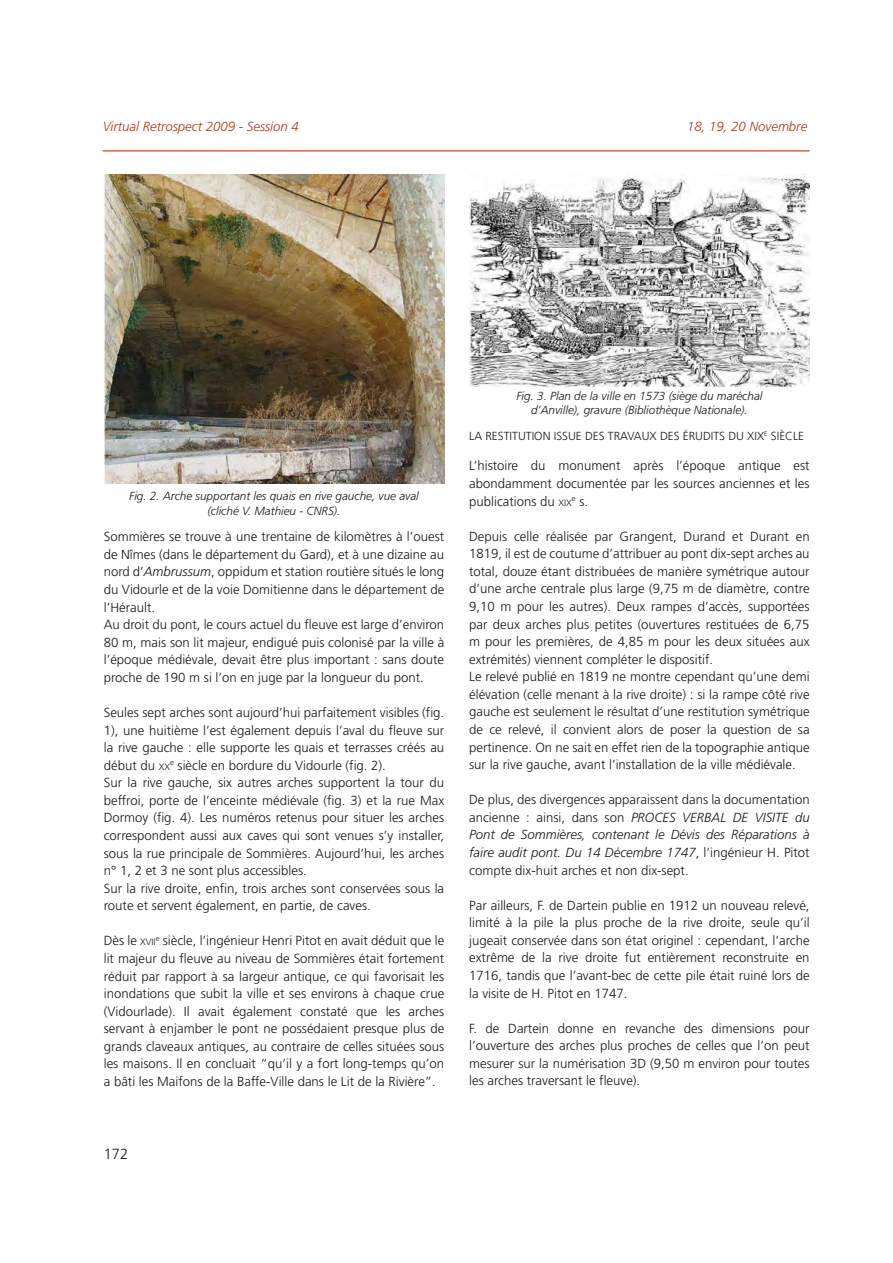
<style>
.page{position:relative;width:893px;height:1263px;background:#fff}
.page>*{position:absolute;margin:0;border:0;box-sizing:border-box;transform-origin:0 0}
.t1{font:300 14.7px "Frutiger";color:#1a171b}
.t2{font:300 13.2px/17.5px "Frutiger";color:#1a171b;text-align:justify}
.t3{font:italic 300 13.2px "Frutiger";color:#ae3417}
.t4{font:italic 300 11.7px/14.1px "Frutiger";color:#1a171b;text-align:center}
.t5{font:300 11.7px "Frutiger";color:#1a171b}
.s1{font-style:italic}
.s2{font-size:9.3px}
</style>
<div class="page">
<hr style="left:103px;top:150px;width:707px;height:1px;background:#ae3417">
<img style="left:104px;top:175px;width:340px;height:308px">
<img style="left:469px;top:176px;width:341px;height:210px">
<p class="t3" style="left:103px;top:121px;width:198px">Virtual Retrospect 2009 - Session 4</p>
<p class="t3" style="left:687px;top:121px;width:122px">18, 19, 20 Novembre</p>
<p class="t4" style="left:129px;top:490px;width:291px">Fig. 2. Arche supportant les quais en rive gauche, vue aval (cliché V. Mathieu - CNRS).</p>
<p class="t2" style="left:104px;top:529px;width:342px;text-align:left">Sommières se trouve à une trentaine de kilomètres à l’ouest de Nîmes (dans le département du Gard), et à une dizaine au nord d’<span class="s1">Ambrussum</span>, oppidum et station routière situés le long du Vidourle et de la voie Domitienne dans le département de l’Hérault.<br>Au droit du pont, le cours actuel du fleuve est large d’environ 80 m, mais son lit majeur, endigué puis colonisé par la ville à l’époque médiévale, devait être plus important : sans doute proche de 190 m si l’on en juge par la longueur du pont.</p>
<p class="t2" style="left:104px;top:705px;width:342px;text-align:left">Seules sept arches sont aujourd’hui parfaitement visibles (fig.<br>1), une huitième l’est également depuis l’aval du fleuve sur la rive gauche : elle supporte les quais et terrasses créés au début du <span class="s2">XX</span><sup>e</sup> siècle en bordure du Vidourle (fig. 2).<br>Sur la rive gauche, six autres arches supportent la tour du beffroi, porte de l’enceinte médiévale (fig. 3) et la rue Max Dormoy (fig. 4). Les numéros retenus pour situer les arches correspondent aussi aux caves qui sont venues s’y installer, sous la rue principale de Sommières. Aujourd’hui, les arches n° 1, 2 et 3 ne sont plus accessibles.<br>Sur la rive droite, enfin, trois arches sont conservées sous la route et servent également, en partie, de caves.</p>
<p class="t2" style="left:104px;top:933px;width:342px">Dès le <span class="s2">XVII</span><sup>e</sup> siècle, l’ingénieur Henri Pitot en avait déduit que le lit majeur du fleuve au niveau de Sommières était fortement réduit par rapport à sa largeur antique, ce qui favorisait les inondations que subit la ville et ses environs à chaque crue (Vidourlade). Il avait également constaté que les arches servant à enjamber le pont ne possédaient presque plus de grands claveaux antiques, au contraire de celles situées sous les maisons. Il en concluait “qu’il y a fort long-temps qu’on a bâti les Maifons de la Baffe-Ville dans le Lit de la Rivière”.</p>
<p class="t1" style="left:104px;top:1148px;width:26px">172</p>
<p class="t4" style="left:516px;top:389px;width:248px">Fig. 3. Plan de la ville en 1573 (siège du maréchal d’Anville), gravure (Bibliothèque Nationale).</p>
<p class="t5" style="left:469px;top:432px;width:336px">LA RESTITUTION ISSUE DES TRAVAUX DES ÉRUDITS DU XIX<sup>E</sup> SIÈCLE</p>
<p class="t2" style="left:469px;top:458px;width:342px">L’histoire du monument après l’époque antique est abondamment documentée par les sources anciennes et les publications du <span class="s2">XIX</span><sup>e</sup> s.</p>
<p class="t2" style="left:469px;top:528px;width:342px;text-align:left">Depuis celle réalisée par Grangent, Durand et Durant en 1819, il est de coutume d’attribuer au pont dix-sept arches au total, douze étant distribuées de manière symétrique autour d’une arche centrale plus large (9,75 m de diamètre, contre 9,10 m pour les autres). Deux rampes d’accès, supportées par deux arches plus petites (ouvertures restituées de 6,75 m pour les premières, de 4,85 m pour les deux situées aux extrémités) viennent compléter le dispositif.<br>Le relevé publié en 1819 ne montre cependant qu’une demi élévation (celle menant à la rive droite) : si la rampe côté rive gauche est seulement le résultat d’une restitution symétrique de ce relevé, il convient alors de poser la question de sa pertinence. On ne sait en effet rien de la topographie antique sur la rive gauche, avant l’installation de la ville médiévale.</p>
<p class="t2" style="left:469px;top:792px;width:342px">De plus, des divergences apparaissent dans la documentation ancienne : ainsi, dans son <span class="s1">PROCES VERBAL DE VISITE du Pont de Sommières, contenant le Dévis des Réparations à faire audit pont. Du 14 Décembre 1747</span>, l’ingénieur H. Pitot compte dix-huit arches et non dix-sept.</p>
<p class="t2" style="left:469px;top:897px;width:342px">Par ailleurs, F. de Dartein publie en 1912 un nouveau relevé, limité à la pile la plus proche de la rive droite, seule qu’il jugeait conservée dans son état originel : cependant, l’arche extrême de la rive droite fut entièrement reconstruite en 1716, tandis que l’avant-bec de cette pile était ruiné lors de la visite de H. Pitot en 1747.</p>
<p class="t2" style="left:469px;top:1020px;width:342px">F. de Dartein donne en revanche des dimensions pour l’ouverture des arches plus proches de celles que l’on peut mesurer sur la numérisation 3D (9,50 m environ pour toutes les arches traversant le fleuve).</p>
</div>
